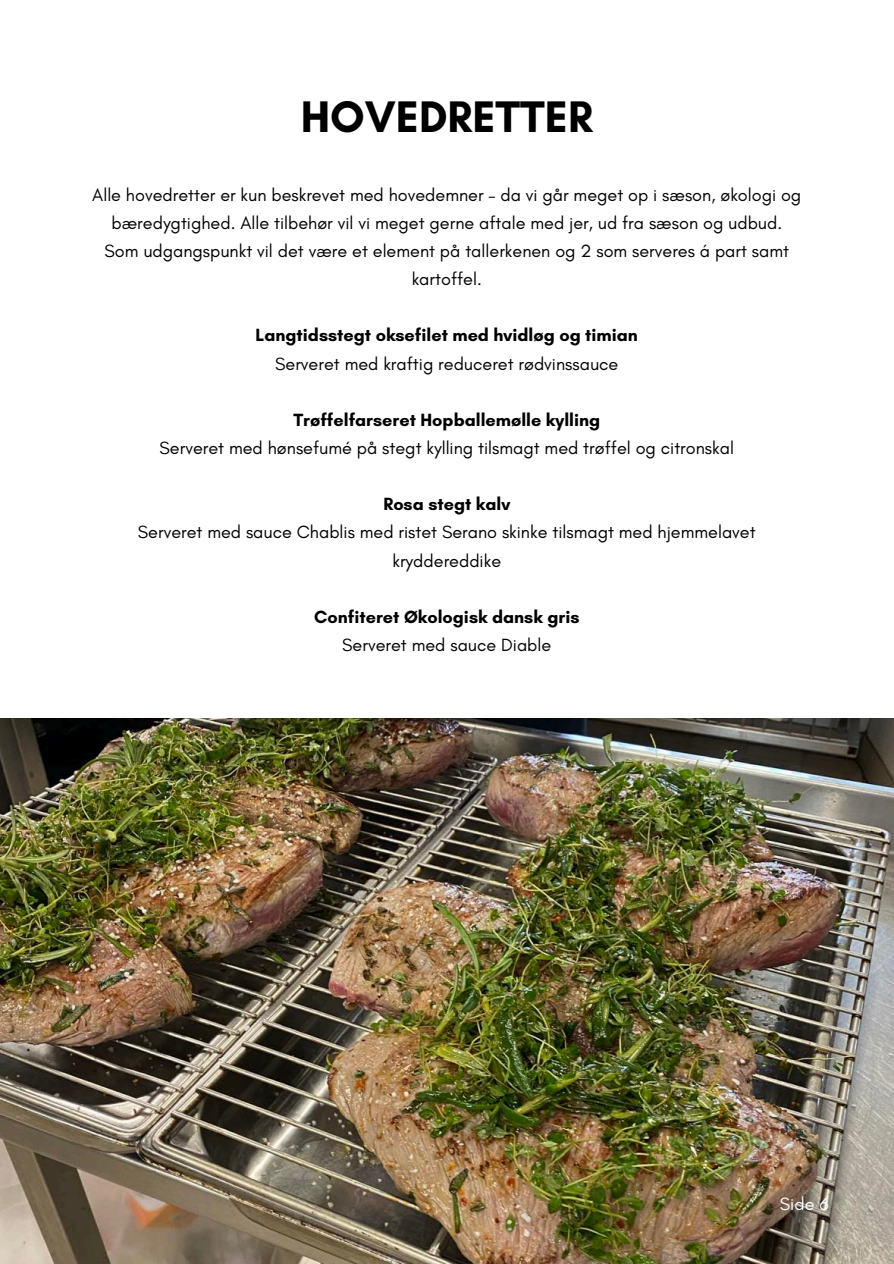
<style>
.page{position:relative;width:894px;height:1264px;background:#fff}
.page>*{position:absolute;margin:0;border:0;box-sizing:border-box;transform-origin:0 0}
.t1{font:700 45px "Glacial Indifference";color:#000}
.t2{font:18px/28.2px "Glacial Indifference";color:#000;text-align:center}
.t3{font:700 18px "Glacial Indifference";color:#000}
.t4{font:18px "Glacial Indifference";color:#fff}
</style>
<div class="page">
<img style="left:0;top:718px;width:892px;height:545px">
<p class="t1" style="left:300px;top:89px;width:293px">HOVEDRETTER</p>
<p class="t2" style="left:92px;top:180px;width:710px">Alle hovedretter er kun beskrevet med hovedemner – da vi går meget op i sæson, økologi og</p>
<p class="t2" style="left:111px;top:208px;width:672px">bæredygtighed. Alle tilbehør vil vi meget gerne aftale med jer, ud fra sæson og udbud.</p>
<p class="t2" style="left:104px;top:237px;width:686px">Som udgangspunkt vil det være et element på tallerkenen og 2 som serveres á part samt kartoffel.</p>
<p class="t3" style="left:255px;top:324px;width:383px">Langtidsstegt oksefilet med hvidløg og timian</p>
<p class="t2" style="left:275px;top:349px;width:344px">Serveret med kraftig reduceret rødvinssauce</p>
<p class="t3" style="left:293px;top:409px;width:308px">Trøffelfarseret Hopballemølle kylling</p>
<p class="t2" style="left:159px;top:433px;width:575px">Serveret med hønsefumé på stegt kylling tilsmagt med trøffel og citronskal</p>
<p class="t3" style="left:383px;top:493px;width:128px">Rosa stegt kalv</p>
<p class="t2" style="left:138px;top:518px;width:619px">Serveret med sauce Chablis med ristet Serano skinke tilsmagt med hjemmelavet kryddereddike</p>
<p class="t3" style="left:314px;top:605px;width:267px">Confiteret Økologisk dansk gris</p>
<p class="t2" style="left:342px;top:630px;width:210px">Serveret med sauce Diable</p>
<p class="t4" style="left:779px;top:1192px;width:50px">Side 6</p>
</div>
